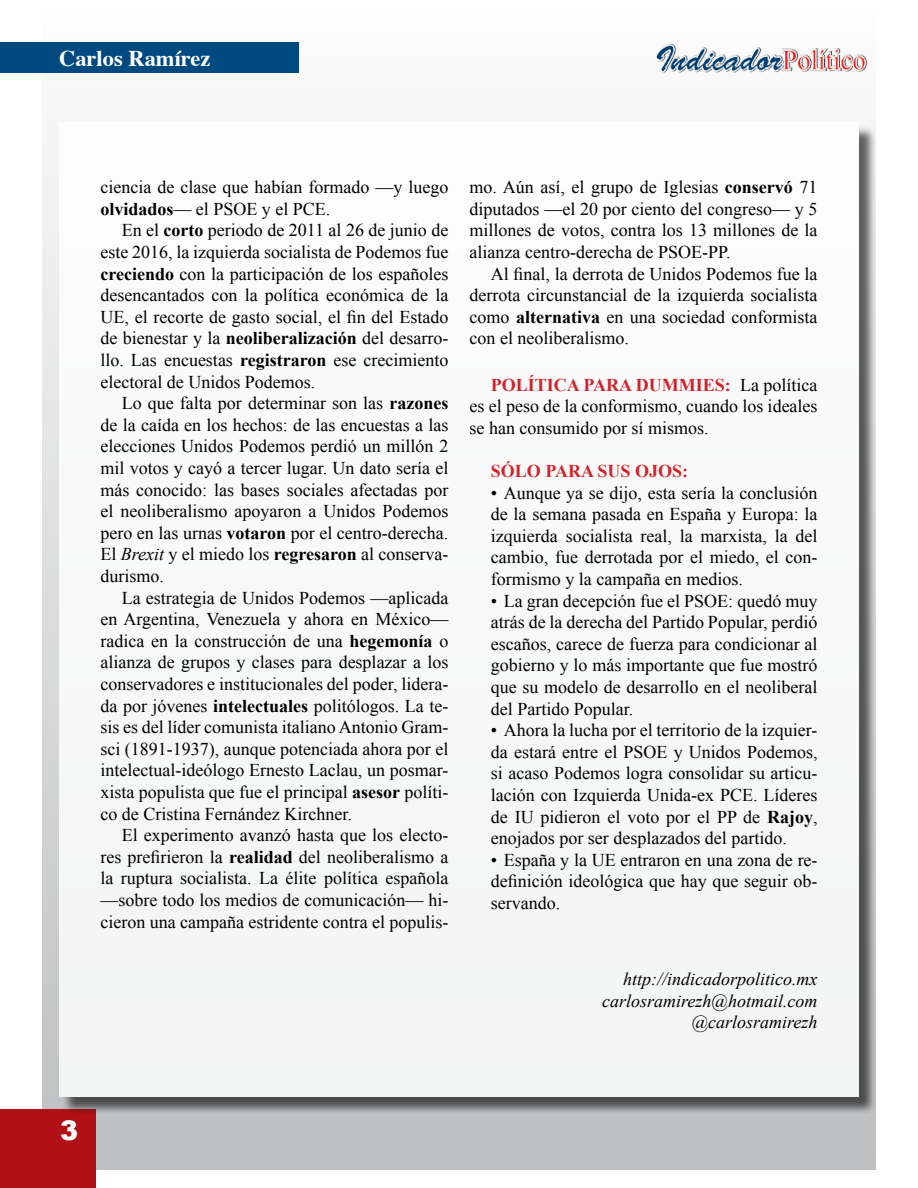
<style>
.page{position:relative;width:918px;height:1188px;background:#fff}
.page>*{position:absolute;margin:0;border:0;box-sizing:border-box;transform-origin:0 0}
.t1{font:900 27px "Arial";color:#fff}
.t2{font:700 22.5px "Times";color:#fff}
.t3{font:18px/21.6px "Times New Roman";color:#000;text-align:justify}
.t4{font:italic 18px/21.6px "Times New Roman";color:#000;text-align:right}
.t5{font:700 18px "Times New Roman";color:#d2232a}
.s1{font-weight:700}
.s2{font-style:italic}
.s3{font-weight:700;color:#d2232a}
</style>
<div class="page">
<div style="left:43px;top:0;width:832px;height:1169px;background:linear-gradient(to bottom,#fcfcfc,#bcbfc1)"></div>
<div style="left:0;top:43px;width:299px;height:30px;background:#004a80"></div>
<hr style="left:917px;top:43px;width:1px;height:30px;background:#004a80">
<div style="left:0;top:1110px;width:96px;height:78px;background:#b11116"></div>
<img style="left:649px;top:43px;width:224px;height:30px">
<div style="left:62px;top:125px;width:816px;height:991px;background:#000;opacity:.75"></div>
<div style="left:59px;top:122px;width:800px;height:975px;background:#f8f8f9"></div>
<p class="t2" style="left:59px;top:37px;width:153px">Carlos Ramírez</p>
<p class="t3" style="left:100px;top:176px;width:349px">ciencia de clase que habían formado —y luego <span class="s1">olvidados</span>— el PSOE y el PCE.</p>
<p class="t3" style="left:100px;top:219px;width:349px;text-indent:21px">En el <span class="s1">corto</span> periodo de 2011 al 26 de junio de este 2016, la izquierda socialista de Podemos fue <span class="s1">creciendo</span> con la participación de los españoles desencantados con la política económica de la UE, el recorte de gasto social, el fin del Estado de bienestar y la <span class="s1">neoliberalización</span> del desarro&shy;llo. Las encuestas <span class="s1">registraron</span> ese crecimiento electoral de Unidos Podemos.</p>
<p class="t3" style="left:100px;top:392px;width:349px;text-indent:21px">Lo que falta por determinar son las <span class="s1">razones </span>de la caída en los hechos: de las encuestas a las elecciones Unidos Podemos perdió un millón 2 mil votos y cayó a tercer lugar. Un dato sería el más conocido: las bases sociales afectadas por el neoliberalismo apoyaron a Unidos Podemos pero en las urnas <span class="s1">votaron</span> por el centro-derecha.<br>El <span class="s2">Brexit</span> y el miedo los <span class="s1">regresaron</span> al conserva&shy;durismo.</p>
<p class="t3" style="left:100px;top:586px;width:349px;text-indent:21px">La estrategia de Unidos Podemos —aplicada en Argentina, Venezuela y ahora en México— radica en la construcción de una <span class="s1">hegemonía</span> o alianza de grupos y clases para desplazar a los conservadores e institucionales del poder, lidera&shy;da por jóvenes <span class="s1">intelectuales</span> politólogos. La te&shy;sis es del líder comunista italiano Antonio Gram&shy;sci (1891-1937), aunque potenciada ahora por el intelectual-ideólogo Ernesto Laclau, un posmar&shy;xista populista que fue el principal <span class="s1">asesor</span> políti&shy;co de Cristina Fernández Kirchner.</p>
<p class="t3" style="left:100px;top:824px;width:349px;text-indent:21px">El experimento avanzó hasta que los electo&shy;res prefirieron la <span class="s1">realidad</span> del neoliberalismo a la ruptura socialista. La élite política española —sobre todo los medios de comunicación— hi&shy;cieron una campaña estridente contra el populis-</p>
<p class="t3" style="left:470px;top:176px;width:349px">mo. Aún así, el grupo de Iglesias <span class="s1">conservó</span> 71 diputados —el 20 por ciento del congreso— y 5 millones de votos, contra los 13 millones de la alianza centro-derecha de PSOE-PP.</p>
<p class="t3" style="left:470px;top:262px;width:349px;text-indent:21px">Al final, la derrota de Unidos Podemos fue la derrota circunstancial de la izquierda socialista como <span class="s1">alternativa</span> en una sociedad conformista con el neoliberalismo.</p>
<p class="t3" style="left:470px;top:373px;width:349px;text-indent:21px"><span class="s3">Política para dummies:</span> La política es el peso de la conformismo, cuando los ideales se han consumido por sí mismos.</p>
<p class="t5" style="left:491px;top:459px;width:199px">Sólo para sus ojos:</p>
<p class="t3" style="left:491px;top:481px;width:328px">• Aunque ya se dijo, esta sería la conclusión de la semana pasada en España y Europa: la izquierda socialista real, la marxista, la del cambio, fue derrotada por el miedo, el con&shy;formismo y la campaña en medios.</p>
<p class="t3" style="left:491px;top:589px;width:328px">• La gran decepción fue el PSOE: quedó muy atrás de la derecha del Partido Popular, perdió escaños, carece de fuerza para condicionar al gobierno y lo más importante que fue mostró que su modelo de desarrollo en el neoliberal del Partido Popular.</p>
<p class="t3" style="left:491px;top:719px;width:328px">• Ahora la lucha por el territorio de la izquier&shy;da estará entre el PSOE y Unidos Podemos, si acaso Podemos logra consolidar su articu&shy;lación con Izquierda Unida-ex PCE. Líderes de IU pidieron el voto por el PP de <span class="s1">Rajoy</span>, enojados por ser desplazados del partido.</p>
<p class="t3" style="left:491px;top:849px;width:328px">• España y la UE entraron en una zona de re&shy;definición ideológica que hay que seguir ob&shy;servando.</p>
<p class="t4" style="left:602px;top:968px;width:217px">http://indicadorpolitico.mx carlosramirezh@hotmail.com @carlosramirezh</p>
<h1 class="t1" style="left:60px;top:1111px;width:20px">3</h1>
</div>
